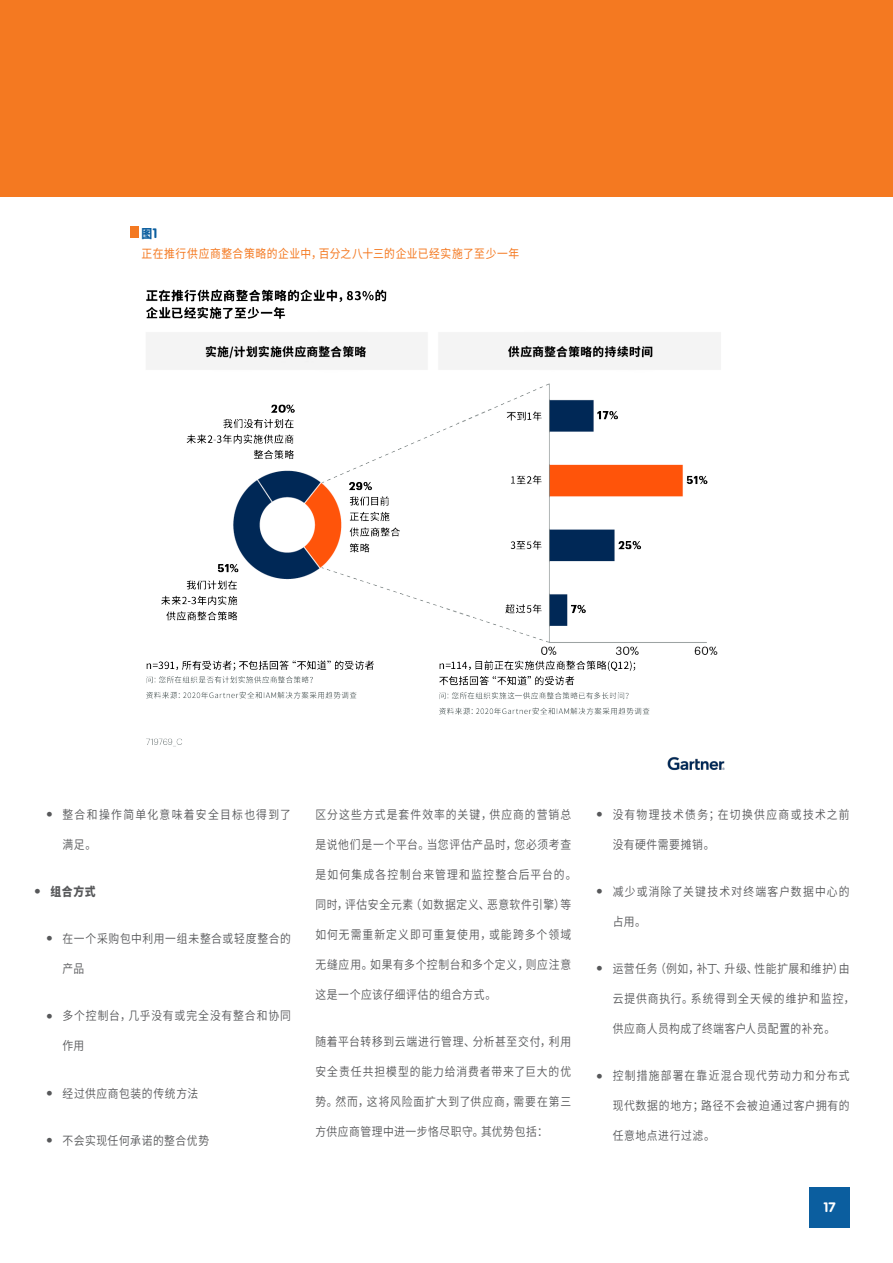
<style>
.page{position:relative;width:893px;height:1263px;background:#fff}
.page>*{position:absolute;margin:0;border:0;box-sizing:border-box;transform-origin:0 0}
.t1{font:700 13.5px "VAG Rounded";color:#fff}
.t2{font:600 12.15px "Noto Sans CJ Ksc";letter-spacing:.075em;color:#57585a;scale:.89 1}
.t3{font:600 12.15px "Noto Sans CJ Ksc";letter-spacing:.05em;color:#57585a;scale:.89 1}
.t4{font:600 12.15px "Noto Sans CJ Ksc";letter-spacing:.055em;color:#57585a;scale:.89 1}
.t5{font:600 12.15px "Noto Sans CJ Ksc";letter-spacing:.095em;color:#57585a;scale:.89 1}
.t6{font:600 12.15px "Noto Sans CJ Ksc";letter-spacing:.11em;color:#57585a;scale:.89 1}
.t7{font:600 12.15px "Noto Sans CJ Ksc";letter-spacing:.12em;color:#57585a;scale:.89 1}
.t8{font:12.15px/20.2px "Noto Sans CJ Ksc";letter-spacing:.05em;color:#f47921;scale:.89 1}
.t9{font:600 12.15px "Noto Sans CJ Ksc";letter-spacing:.1em;color:#57585a;scale:.89 1}
.t10{font:600 12.15px "Noto Sans CJ Ksc";letter-spacing:.04em;color:#57585a;scale:.89 1}
.t11{font:600 12.15px "Noto Sans CJ Ksc";letter-spacing:.045em;color:#57585a;scale:.89 1}
.t12{font:900 12.15px "Noto Sans CJ Ksc";color:#57585a;scale:.89 1}
.s1{font-weight:900;color:#0b5e9f}
.s2{font-family:"VAG Rounded";font-weight:700;font-size:13.5px;color:#0b5e9f}
.s3{font-family:"VAG Rounded";font-weight:100;font-size:13.5px}
</style>
<div class="page">
<div style="left:0;top:0;width:893px;height:196px;background:#f47921"></div>
<div style="left:809px;top:1187px;width:41px;height:40px;background:#0b5e9f"></div>
<div style="left:130px;top:226px;width:9px;height:11px;background:#f47921"></div>
<img style="left:146px;top:289px;width:579px;height:482px">
<p class="t8" style="left:142px;top:224px;width:426px"><span class="s1">图</span><span class="s2">1<br></span>正在推行供应商整合策略的企业中，百分之八十三的企业已经实施了至少一年</p>
<p class="t7" style="left:46px;top:807px;width:277px"><span class="s3">•</span> 整合和操作简单化意味着安全目标也得到了</p>
<p class="t2" style="left:63px;top:837px;width:39px">满足。</p>
<p class="t12" style="left:34px;top:884px;width:71px"><span class="s3">•</span> 组合方式</p>
<p class="t2" style="left:46px;top:932px;width:277px"><span class="s3">•</span> 在一个采购包中利用一组未整合或轻度整合的</p>
<p class="t2" style="left:63px;top:962px;width:26px">产品</p>
<p class="t2" style="left:46px;top:1009px;width:277px"><span class="s3">•</span> 多个控制台，几乎没有或完全没有整合和协同</p>
<p class="t2" style="left:63px;top:1039px;width:26px">作用</p>
<p class="t4" style="left:46px;top:1086px;width:172px"><span class="s3">•</span> 经过供应商包装的传统方法</p>
<p class="t11" style="left:46px;top:1134px;width:185px"><span class="s3">•</span> 不会实现任何承诺的整合优势</p>
<p class="t5" style="left:315px;top:807px;width:289px">区分这些方式是套件效率的关键，供应商的营销总</p>
<p class="t2" style="left:315px;top:837px;width:289px">是说他们是一个平台。当您评估产品时，您必须考查</p>
<p class="t9" style="left:315px;top:867px;width:295px">是如何集成各控制台来管理和监控整合后平台的。</p>
<p class="t2" style="left:315px;top:897px;width:289px">同时，评估安全元素（如数据定义、恶意软件引擎）等</p>
<p class="t5" style="left:315px;top:927px;width:289px">如何无需重新定义即可重复使用，或能跨多个领域</p>
<p class="t2" style="left:315px;top:957px;width:289px">无缝应用。如果有多个控制台和多个定义，则应注意</p>
<p class="t3" style="left:315px;top:987px;width:205px">这是一个应该仔细评估的组合方式。</p>
<p class="t4" style="left:315px;top:1034px;width:289px">随着平台转移到云端进行管理、分析甚至交付，利用</p>
<p class="t2" style="left:315px;top:1064px;width:289px">安全责任共担模型的能力给消费者带来了巨大的优</p>
<p class="t2" style="left:315px;top:1094px;width:289px">势。然而，这将风险面扩大到了供应商，需要在第三</p>
<p class="t3" style="left:315px;top:1124px;width:263px">方供应商管理中进一步恪尽职守。其优势包括：</p>
<p class="t7" style="left:596px;top:807px;width:286px"><span class="s3">•</span> 没有物理技术债务；在切换供应商或技术之前</p>
<p class="t4" style="left:613px;top:837px;width:116px">没有硬件需要摊销。</p>
<p class="t6" style="left:596px;top:884px;width:286px"><span class="s3">•</span> 减少或消除了关键技术对终端客户数据中心的</p>
<p class="t2" style="left:613px;top:914px;width:39px">占用。</p>
<p class="t3" style="left:596px;top:962px;width:286px"><span class="s3">•</span> 运营任务（例如，补丁、升级、性能扩展和维护）由</p>
<p class="t2" style="left:613px;top:992px;width:273px">云提供商执行。系统得到全天候的维护和监控，</p>
<p class="t10" style="left:613px;top:1022px;width:252px">供应商人员构成了终端客户人员配置的补充。</p>
<p class="t6" style="left:596px;top:1069px;width:286px"><span class="s3">•</span> 控制措施部署在靠近混合现代劳动力和分布式</p>
<p class="t2" style="left:613px;top:1099px;width:268px">现代数据的地方；路径不会被迫通过客户拥有的</p>
<p class="t4" style="left:613px;top:1129px;width:116px">任意地点进行过滤。</p>
<p class="t1" style="left:823px;top:1199px;width:14px">17</p>
</div>
